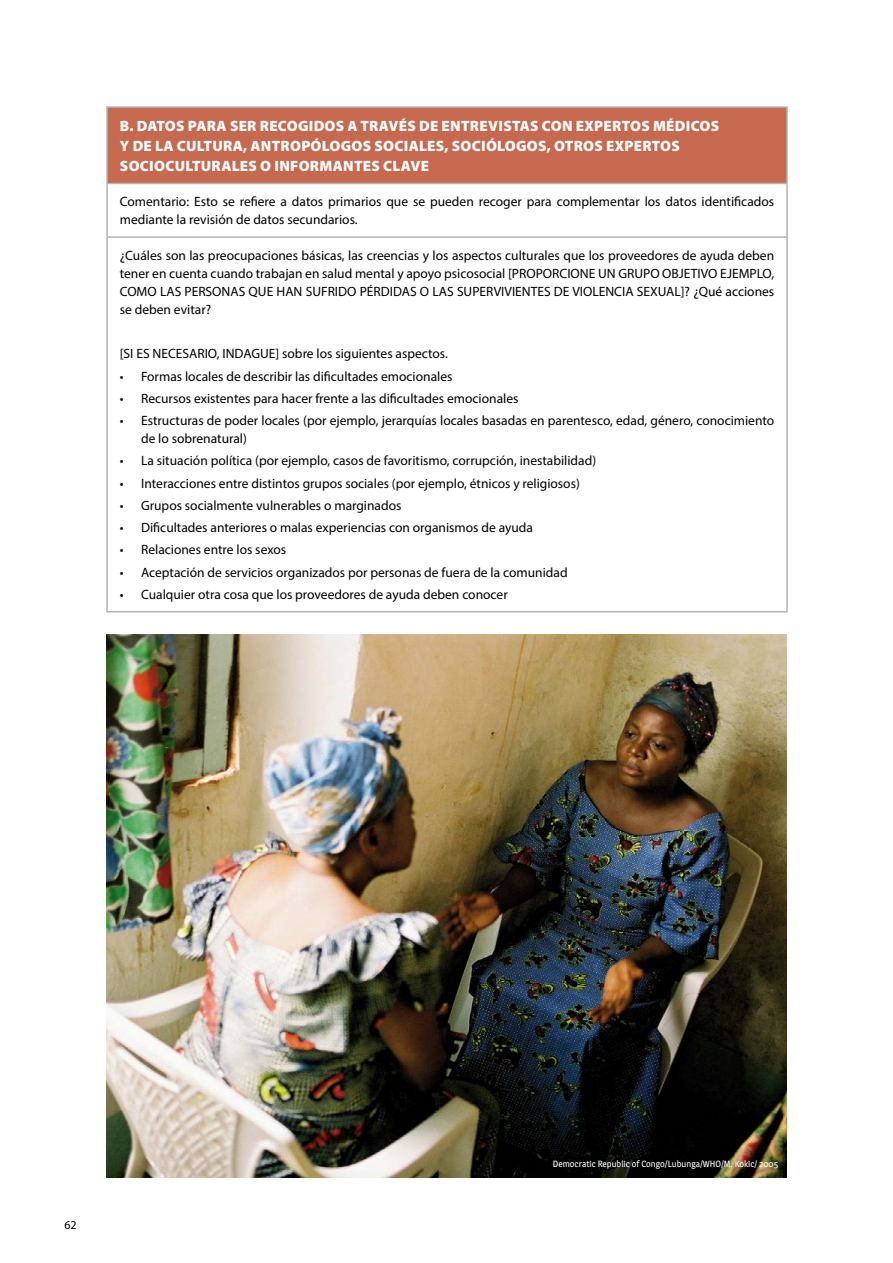
<style>
.page{position:relative;width:893px;height:1263px;background:#fff}
.page>*{position:absolute;margin:0;border:0;box-sizing:border-box;transform-origin:0 0}
.t1{font:900 15px/19.8px "Myriad Pro";letter-spacing:.02em;color:#fff}
.t2{font:13.5px/18px "Myriad Pro";color:#000}
.t3{font:12px "Myriad Pro";color:#000}
.t4{font:9px "Magra";color:#fff}
</style>
<div class="page">
<div style="left:107px;top:107px;width:680px;height:76px;background:#c6694f"></div>
<hr style="left:106px;top:108px;width:2px;height:75px;background:#b1b3b4">
<hr style="left:106px;top:106px;width:682px;height:2px;background:#b1b3b4">
<hr style="left:786px;top:108px;width:2px;height:75px;background:#b1b3b4">
<hr style="left:106px;top:184px;width:2px;height:52px;background:#b1b3b4">
<hr style="left:106px;top:183px;width:682px;height:1px;background:#b1b3b4">
<hr style="left:786px;top:184px;width:2px;height:52px;background:#b1b3b4">
<hr style="left:106px;top:238px;width:2px;height:373px;background:#b1b3b4">
<hr style="left:106px;top:236px;width:682px;height:2px;background:#b1b3b4">
<hr style="left:786px;top:238px;width:2px;height:373px;background:#b1b3b4">
<hr style="left:106px;top:611px;width:682px;height:1px;background:#b1b3b4">
<img style="left:106px;top:634px;width:681px;height:544px">
<p class="t1" style="left:120px;top:116px;width:601px">B. DATOS PARA SER RECOGIDOS A TRAVÉS DE ENTREVISTAS CON EXPERTOS MÉDICOS<br>Y DE LA CULTURA, ANTROPÓLOGOS SOCIALES, SOCIÓLOGOS, OTROS EXPERTOS<br>SOCIOCULTURALES O INFORMANTES CLAVE</p>
<p class="t2" style="left:120px;top:193px;width:656px">Comentario: Esto se refiere a datos primarios que se pueden recoger para complementar los datos identificados mediante la revisión de datos secundarios.</p>
<p class="t2" style="left:120px;top:246px;width:656px;text-align:justify">¿Cuáles son las preocupaciones básicas, las creencias y los aspectos culturales que los proveedores de ayuda deben tener en cuenta cuando trabajan en salud mental y apoyo psicosocial [PROPORCIONE UN GRUPO OBJETIVO EJEMPLO, COMO LAS PERSONAS QUE HAN SUFRIDO PÉRDIDAS O LAS SUPERVIVIENTES DE VIOLENCIA SEXUAL]? ¿Qué acciones se deben evitar?</p>
<p class="t2" style="left:120px;top:345px;width:330px">[SI ES NECESARIO, INDAGUE] sobre los siguientes aspectos.</p>
<p class="t2" style="left:120px;top:367px;width:334px">• Formas locales de describir las dificultades emocionales</p>
<p class="t2" style="left:120px;top:389px;width:400px">• Recursos existentes para hacer frente a las dificultades emocionales</p>
<p class="t2" style="left:141px;top:411px;width:635px;text-indent:-21px">• Estructuras de poder locales (por ejemplo, jerarquías locales basadas en parentesco, edad, género, conocimiento de lo sobrenatural)</p>
<p class="t2" style="left:120px;top:452px;width:478px">• La situación política (por ejemplo, casos de favoritismo, corrupción, inestabilidad)</p>
<p class="t2" style="left:120px;top:474px;width:462px">• Interacciones entre distintos grupos sociales (por ejemplo, étnicos y religiosos)</p>
<p class="t2" style="left:120px;top:496px;width:283px">• Grupos socialmente vulnerables o marginados</p>
<p class="t2" style="left:120px;top:518px;width:415px">• Dificultades anteriores o malas experiencias con organismos de ayuda</p>
<p class="t2" style="left:120px;top:541px;width:168px">• Relaciones entre los sexos</p>
<p class="t2" style="left:120px;top:563px;width:449px">• Aceptación de servicios organizados por personas de fuera de la comunidad</p>
<p class="t2" style="left:120px;top:585px;width:389px">• Cualquier otra cosa que los proveedores de ayuda deben conocer</p>
<p class="t3" style="left:64px;top:1218px;width:14px">62</p>
<p class="t4" style="left:553px;top:1159px;width:227px">Democratic Republic of Congo/Lubunga/WHO/M. Kokic/ 2005</p>
</div>
